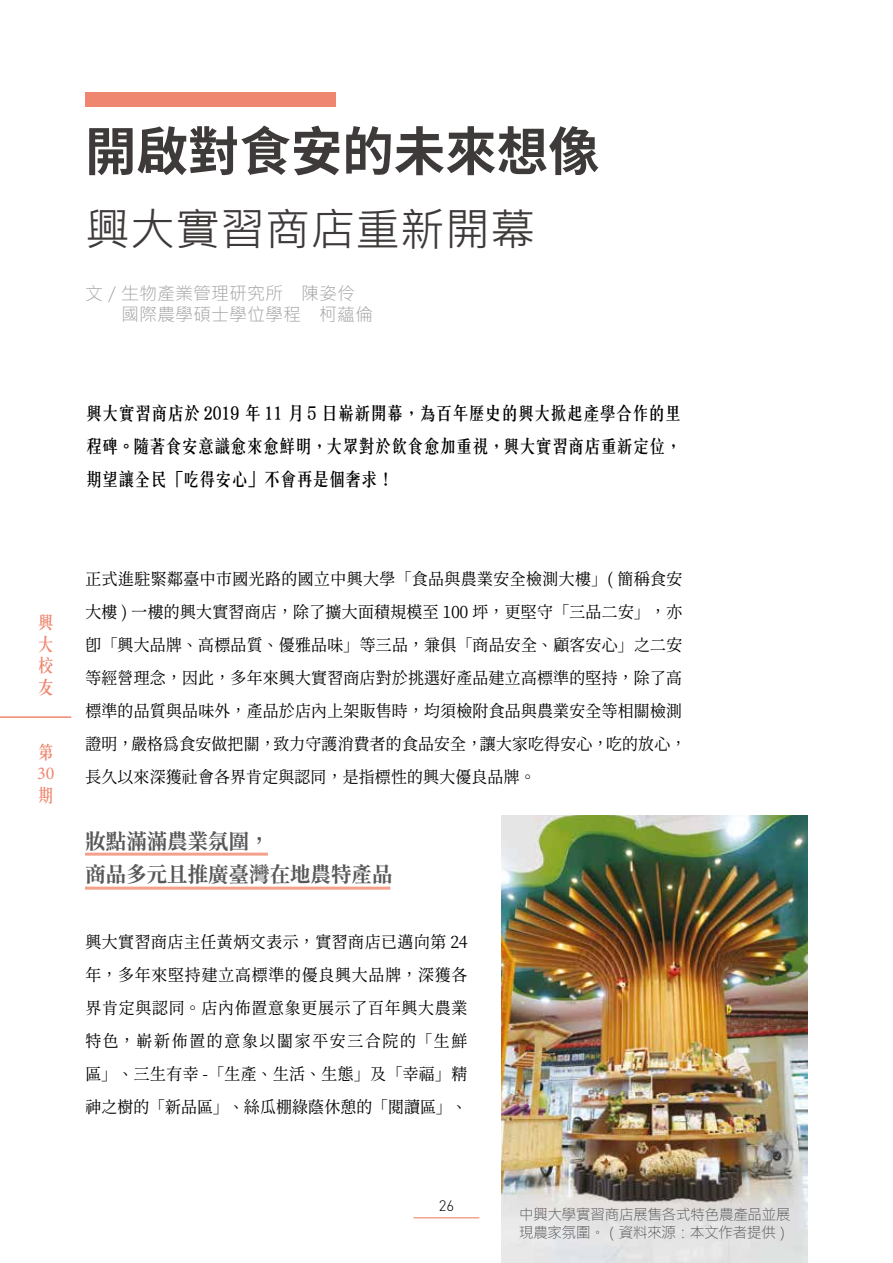
<style>
.page{position:relative;width:893px;height:1263px;background:#fff}
.page>*{position:absolute;margin:0;border:0;box-sizing:border-box;transform-origin:0 0}
.t1{font:700 52.5px "Noto Sans Mono CJ Ktc";color:#3e3a39}
.t2{font:45px "Microsoft Jheng Hei UI Regular";color:#3e3a39}
.t3{font:21px/33px "Gen Ryu Min TW Bold TTF";letter-spacing:-.025em;color:#595757}
.t4{font:500 18px/33px "C Song 3 HK";letter-spacing:-.1em;color:#000;text-align:justify}
.t5{font:18px/21.6px "Microsoft Jheng Hei UI Light";color:#9fa0a0}
.t6{font:500 18px/21.6px "C Song 3 HK";color:#ef8770;text-align:justify}
.t7{font:18px "Minion Pro";color:#ef8770}
.t8{font:16.5px/33px "Gen Ryu Min TW Regular TTF";letter-spacing:-.02em;color:#000}
.t9{font:15px/18px "Microsoft Jheng Hei UI Light";letter-spacing:-.05em;color:#595757}
.t10{font:300 15px "DINOT";color:#000}
</style>
<div class="page">
<hr style="left:0;top:716px;width:71px;height:2px;background:#ef8770">
<hr style="left:414px;top:1217px;width:65px;height:1px;background:#ef8770">
<img style="left:502px;top:816px;width:306px;height:447px">
<hr style="left:85px;top:853px;width:183px;height:3px;background:#f3a18b">
<hr style="left:85px;top:887px;width:305px;height:3px;background:#f3a18b">
<div style="left:85px;top:92px;width:251px;height:14px;background:#ef8770"></div>
<h1 class="t1" style="left:85px;top:122px;width:516px">開啟對食安的未來想像</h1>
<h2 class="t2" style="left:85px;top:201px;width:451px">興大實習商店重新開幕</h2>
<p class="t5" style="left:85px;top:282px;width:289px">文／生物產業管理研究所　陳姿伶　　國際農學碩士學位學程　柯蘊倫</p>
<p class="t4" style="left:85px;top:395px;width:599px">興大實習商店於 2019 年 11 月 5 日嶄新開幕，為百年歷史的興大掀起產學合作的里程碑。隨著食安意識愈來愈鮮明，大眾對於飲食愈加重視，興大實習商店重新定位，期望讓全民「吃得安心」不會再是個奢求！</p>
<p class="t6" style="left:37px;top:610px;width:19px">興大校友</p>
<p class="t6" style="left:37px;top:739px;width:19px">第</p>
<p class="t7" style="left:37px;top:761px;width:19px">30</p>
<p class="t6" style="left:37px;top:782px;width:19px">期</p>
<p class="t8" style="left:85px;top:563px;width:603px">正式進駐緊鄰臺中市國光路的國立中興大學「食品與農業安全檢測大樓」( 簡稱食安大樓 ) 一樓的興大實習商店，除了擴大面積規模至 100 坪，更堅守「三品二安」，亦即「興大品牌、高標品質、優雅品味」等三品，兼俱「商品安全、顧客安心」之二安等經營理念，因此，多年來興大實習商店對於挑選好產品建立高標準的堅持，除了高標準的品質與品味外，產品於店內上架販售時，均須檢附食品與農業安全等相關檢測證明，嚴格為食安做把關，致力守護消費者的食品安全，讓大家吃得安心，吃的放心，長久以來深獲社會各界肯定與認同，是指標性的興大優良品牌。</p>
<p class="t3" style="left:85px;top:825px;width:309px">妝點滿滿農業氛圍，<br>商品多元且推廣臺灣在地農特產品</p>
<p class="t8" style="left:85px;top:926px;width:384px;text-align:justify">興大實習商店主任黃炳文表示，實習商店已邁向第 24年，多年來堅持建立高標準的優良興大品牌，深獲各界肯定與認同。店內佈置意象更展示了百年興大農業特色，嶄新佈置的意象以闔家平安三合院的「生鮮區」、三生有幸 -「生產、生活、生態」及「幸福」精神之樹的「新品區」、絲瓜棚綠蔭休憩的「閱讀區」、</p>
<p class="t10" style="left:439px;top:1195px;width:17px">26</p>
<p class="t9" style="left:519px;top:1205px;width:274px">中興大學實習商店展售各式特色農產品並展現農家氛圍。（資料來源：本文作者提供）</p>
</div>
